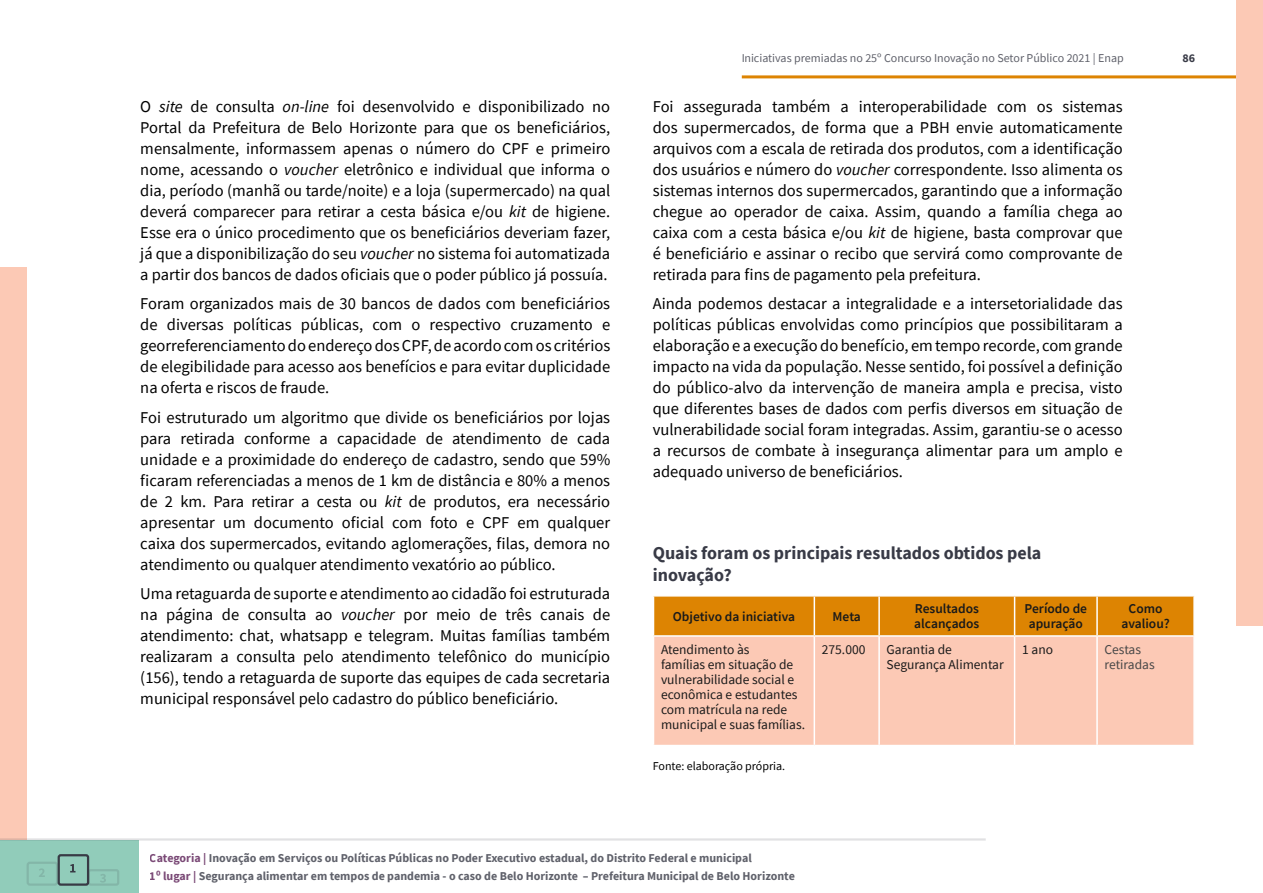
<style>
.page{position:relative;width:1263px;height:893px;background:#fff}
.page>*{position:absolute;margin:0;border:0;box-sizing:border-box;transform-origin:0 0}
.t1{font:700 18px/21.6px "Source Sans Pro";color:#383a46}
.t2{font:16.5px/21px "Source Sans Pro";color:#000;text-align:justify}
.t3{font:13.5px/15px "Source Sans Pro";color:#1a1a1a}
.t4{font:600 13.5px/15px "Source Sans Pro";color:#1a1a1a;text-align:center}
.t5{font:13.5px/15px "Source Sans Pro";color:#474747}
.t6{font:700 12px/18px "Source Sans Pro";color:#383a46}
.t7{font:12px "Source Sans Pro";color:#383a46}
.t8{font:12px "Source Sans Pro";color:#000}
.s1{font-style:italic}
.s2{color:#591c54}
</style>
<div class="page">
<div style="left:0;top:268px;width:27px;height:625px;background:#fcc9b5"></div>
<div style="left:0;top:841px;width:138px;height:52px;background:#91ccba"></div>
<div style="left:58px;top:854px;width:31px;height:32px;border:2px solid #383b45;border-radius:2px"></div>
<svg style="left:70px;top:864px;width:6px;height:8px"></svg>
<div style="left:88px;top:869px;width:31px;height:17px;border:2px solid #383b45;border-radius:2px"></div>
<svg style="left:100px;top:874px;width:6px;height:9px"></svg>
<div style="left:27px;top:862px;width:31px;height:24px;border:2px solid #383b45;border-radius:2px"></div>
<svg style="left:39px;top:868px;width:6px;height:9px"></svg>
<hr style="left:0;top:838px;width:986px;height:3px;background:#383b45">
<hr style="left:742px;top:75px;width:521px;height:3px;background:#dd8402">
<div style="left:1237px;top:0;width:26px;height:625px;background:#fcc9b5"></div>
<div style="left:654px;top:597px;width:539px;height:38px;background:#dd8402"></div>
<div style="left:654px;top:637px;width:539px;height:108px;background:#fcc9b5"></div>
<hr style="left:814px;top:597px;width:1px;height:38px;background:#fff">
<hr style="left:878px;top:597px;width:2px;height:38px;background:#fff">
<hr style="left:1014px;top:597px;width:1px;height:38px;background:#fff">
<hr style="left:1096px;top:597px;width:2px;height:38px;background:#fff">
<hr style="left:814px;top:637px;width:1px;height:108px;background:#fff">
<hr style="left:878px;top:637px;width:2px;height:108px;background:#fff">
<hr style="left:1014px;top:637px;width:1px;height:108px;background:#fff">
<hr style="left:1096px;top:637px;width:2px;height:108px;background:#fff">
<p class="t2" style="left:140px;top:96px;width:471px">O <span class="s1">site</span> de consulta <span class="s1">on-line</span> foi desenvolvido e disponibilizado no Portal da Prefeitura de Belo Horizonte para que os beneficiários, mensalmente, informassem apenas o número do CPF e primeiro nome, acessando o <span class="s1">voucher</span> eletrônico e individual que informa o dia, período (manhã ou tarde/noite) e a loja (supermercado) na qual deverá comparecer para retirar a cesta básica e/ou <span class="s1">kit</span> de higiene.<br>Esse era o único procedimento que os beneficiários deveriam fazer, já que a disponibilização do seu <span class="s1">voucher</span> no sistema foi automatizada a partir dos bancos de dados oficiais que o poder público já possuía.</p>
<p class="t2" style="left:140px;top:293px;width:471px">Foram organizados mais de 30 bancos de dados com beneficiários de diversas políticas públicas, com o respectivo cruzamento e georreferenciamento do endereço dos CPF, de acordo com os critérios de elegibilidade para acesso aos benefícios e para evitar duplicidade na oferta e riscos de fraude.</p>
<p class="t2" style="left:140px;top:407px;width:471px">Foi estruturado um algoritmo que divide os beneficiários por lojas para retirada conforme a capacidade de atendimento de cada unidade e a proximidade do endereço de cadastro, sendo que 59% ficaram referenciadas a menos de 1 km de distância e 80% a menos de 2 km. Para retirar a cesta ou <span class="s1">kit</span> de produtos, era necessário apresentar um documento oficial com foto e CPF em qualquer caixa dos supermercados, evitando aglomerações, filas, demora no atendimento ou qualquer atendimento vexatório ao público.</p>
<p class="t2" style="left:140px;top:583px;width:471px">Uma retaguarda de suporte e atendimento ao cidadão foi estruturada na página de consulta ao <span class="s1">voucher</span> por meio de três canais de atendimento: chat, whatsapp e telegram. Muitas famílias também realizaram a consulta pelo atendimento telefônico do município (156), tendo a retaguarda de suporte das equipes de cada secretaria municipal responsável pelo cadastro do público beneficiário.</p>
<p class="t7" style="left:741px;top:50px;width:384px">Iniciativas premiadas no 25º Concurso Inovação no Setor Público 2021 | Enap</p>
<p class="t6" style="left:1182px;top:49px;width:14px">86</p>
<p class="t2" style="left:653px;top:96px;width:471px">Foi assegurada também a interoperabilidade com os sistemas dos supermercados, de forma que a PBH envie automaticamente arquivos com a escala de retirada dos produtos, com a identificação dos usuários e número do <span class="s1">voucher</span> correspondente. Isso alimenta os sistemas internos dos supermercados, garantindo que a informação chegue ao operador de caixa. Assim, quando a família chega ao caixa com a cesta básica e/ou <span class="s1">kit</span> de higiene, basta comprovar que é beneficiário e assinar o recibo que servirá como comprovante de retirada para fins de pagamento pela prefeitura.</p>
<p class="t2" style="left:653px;top:293px;width:471px">Ainda podemos destacar a integralidade e a intersetorialidade das políticas públicas envolvidas como princípios que possibilitaram a elaboração e a execução do benefício, em tempo recorde, com grande impacto na vida da população. Nesse sentido, foi possível a definição do público-alvo da intervenção de maneira ampla e precisa, visto que diferentes bases de dados com perfis diversos em situação de vulnerabilidade social foram integradas. Assim, garantiu-se o acesso a recursos de combate à insegurança alimentar para um amplo e adequado universo de beneficiários.</p>
<p class="t1" style="left:653px;top:542px;width:390px">Quais foram os principais resultados obtidos pela inovação?</p>
<p class="t4" style="left:673px;top:609px;width:124px">Objetivo da iniciativa</p>
<p class="t4" style="left:832px;top:609px;width:30px">Meta</p>
<p class="t4" style="left:914px;top:601px;width:67px;text-align:left">Resultados alcançados</p>
<p class="t4" style="left:1024px;top:601px;width:64px">Período de apuração</p>
<p class="t4" style="left:1121px;top:601px;width:50px">Como avaliou?</p>
<p class="t3" style="left:661px;top:641px;width:146px">Atendimento às<br>famílias em situação de vulnerabilidade social e econômica e estudantes com matrícula na rede municipal e suas famílias.</p>
<p class="t3" style="left:822px;top:641px;width:45px">275.000</p>
<p class="t3" style="left:887px;top:641px;width:119px">Garantia de<br>Segurança Alimentar</p>
<p class="t3" style="left:1022px;top:641px;width:32px">1 ano</p>
<p class="t5" style="left:1104px;top:641px;width:52px">Cestas retiradas</p>
<p class="t8" style="left:653px;top:758px;width:134px">Fonte: elaboração própria.</p>
<p class="t6" style="left:150px;top:849px;width:646px"><span class="s2">Categoria |</span> Inovação em Serviços ou Políticas Públicas no Poder Executivo estadual, do Distrito Federal e municipal<br><span class="s2">1⁰ lugar |</span> Segurança alimentar em tempos de pandemia - o caso de Belo Horizonte – Prefeitura Municipal de Belo Horizonte</p>
</div>
